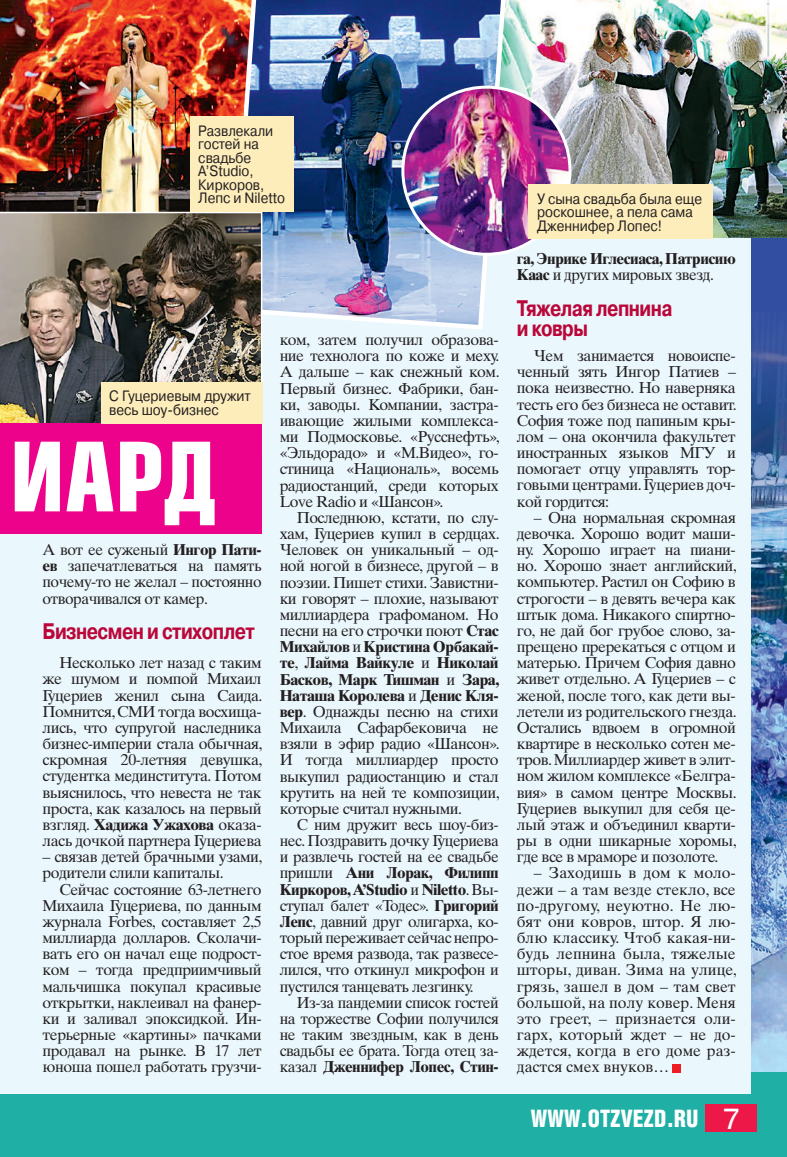
<style>
.page{position:relative;width:787px;height:1157px;background:#fff}
.page>*{position:absolute;margin:0;border:0;box-sizing:border-box;transform-origin:0 0}
.t1{font:700 93px "Europe Cond";color:#fff}
.t2{font:900 24.15px "Helios Cond";color:#fff;scale:.92 1}
.t3{font:700 22.5px/19.5px "Pragmatica";letter-spacing:-.03em;color:#ba0639;scale:.81 1}
.t4{font:15.75px/16.2px "Times Ten LTCYR";letter-spacing:-.03em;color:#231f20;text-align:justify}
.t5{font:700 15.75px/16.2px "Times Ten LTCYR";letter-spacing:-.03em;color:#231f20}
.t6{font:15px/13.5px "Pragmatica";color:#231f20;scale:.9 1}
.s1{font-weight:700}
.s2{font-weight:400}
.s3{font-family:"Helios Ext";font-weight:400;font-size:28.65px}
</style>
<div class="page">
<div style="left:0;top:1071px;width:787px;height:86px;background:#1fafa4"></div>
<div style="left:705px;top:1104px;width:52px;height:28px;background:#ed1748"></div>
<img style="left:750px;top:313px;width:37px;height:758px">
<div style="left:0;top:33px;width:750px;height:1060px;background:#eaf7fd"></div>
<div style="left:672px;top:1063px;width:9px;height:9px;background:#ee1d23"></div>
<img style="left:0;top:0;width:227px;height:212px">
<img style="left:510px;top:0;width:277px;height:237px">
<img style="left:227px;top:0;width:283px;height:330px">
<img style="left:403px;top:87px;width:167px;height:167px;border-radius:84px">
<div style="left:528px;top:184px;width:185px;height:55px;background:#fdedbb"></div>
<img style="left:0;top:212px;width:262px;height:211px">
<div style="left:190px;top:117px;width:103px;height:95px;background:#fdedbb"></div>
<div style="left:0;top:423px;width:262px;height:111px;background:#ed028c"></div>
<div style="left:101px;top:382px;width:161px;height:41px;background:#fdedbb"></div>
<p class="t6" style="left:198px;top:124px;width:98px">Развлекали гостей на свадьбе<br>A’Studio,<br>Киркоров,<br>Лепс и Niletto</p>
<p class="t6" style="left:109px;top:390px;width:159px">С Гуцериевым дружит весь шоу-бизнес</p>
<h1 class="t1" style="left:10px;top:415px;width:207px">иард</h1>
<p class="t4" style="left:43px;top:541px;width:221px">А вот ее суженый <span class="s1">Ингор Пати&shy;ев</span> запечатлеваться на память почему-то не желал – постоянно отворачивался от камер.</p>
<h3 class="t3" style="left:43px;top:621px;width:264px">Бизнесмен и стихоплет</h3>
<p class="t4" style="left:43px;top:654px;width:221px;text-indent:17px">Несколько лет назад с таким же шумом и помпой Михаил Гуцериев женил сына Саида.<br>Помнится, СМИ тогда восхища&shy;лись, что супругой наследника бизнес-империи стала обычная, скромная 20-летняя девушка, студентка мединститута. Потом выяснилось, что невеста не так проста, как казалось на первый взгляд. <span class="s1">Хадижа Ужахова</span> оказа&shy;лась дочкой партнера Гуцериева</p>
<p class="t4" style="left:43px;top:848px;width:221px">– связав детей брачными узами, родители слили капиталы.</p>
<p class="t4" style="left:43px;top:881px;width:221px;text-indent:17px">Сейчас состояние 63-летнего Михаила Гуцериева, по данным журнала Forbes, составляет 2,5 миллиарда долларов. Сколачи&shy;вать его он начал еще подрост&shy;ком – тогда предприимчивый мальчишка покупал красивые открытки, наклеивал на фанер&shy;ки и заливал эпоксидкой. Ин&shy;терьерные «картины» пачками продавал на рынке. В 17 лет юноша пошел работать грузчи-</p>
<p class="t4" style="left:280px;top:331px;width:221px">ком, затем получил образова&shy;ние технолога по коже и меху.<br>А дальше – как снежный ком.<br>Первый бизнес. Фабрики, бан&shy;ки, заводы. Компании, застра&shy;ивающие жилыми комплекса&shy;ми Подмосковье. «Русснефть», «Эльдорадо» и «М.Видео», го&shy;стиница «Националь», восемь радиостанций, среди которых Love Radio и «Шансон».</p>
<p class="t4" style="left:280px;top:509px;width:221px;text-indent:17px">Последнюю, кстати, по слу&shy;хам, Гуцериев купил в сердцах.<br>Человек он уникальный – од&shy;ной ногой в бизнесе, другой – в поэзии. Пишет стихи. Завистни&shy;ки говорят – плохие, называют миллиардера графоманом. Но песни на его строчки поют <span class="s1">Стас Михайлов</span> и <span class="s1">Кристина Орбакай&shy;те</span>, <span class="s1">Лайма Вайкуле</span> и <span class="s1">Николай Басков, Марк Тишман</span> и <span class="s1">Зара, Наташа Королева</span> и <span class="s1">Денис Кля&shy;вер</span>. Однажды песню на стихи Михаила Сафарбековича не взяли в эфир радио «Шансон».<br>И тогда миллиардер просто выкупил радиостанцию и стал крутить на ней те композиции, которые считал нужными.</p>
<p class="t4" style="left:280px;top:816px;width:220px;text-indent:17px">С ним дружит весь шоу-биз&shy;нес. Поздравить дочку Гуцериева и развлечь гостей на ее свадьбе пришли <span class="s1">Ани Лорак, Филипп Киркоров, A’Studio</span> и <span class="s1">Niletto</span>. Вы&shy;ступал балет «Тодес». <span class="s1">Григорий Лепс</span>, давний друг олигарха, ко&shy;торый переживает сейчас непро&shy;стое время развода, так развесе&shy;лился, что откинул микрофон и пустился танцевать лезгинку.</p>
<p class="t4" style="left:280px;top:994px;width:220px;text-indent:17px">Из-за пандемии список гостей на торжестве Софии получился не таким звездным, как в день свадьбы ее брата. Тогда отец за&shy;казал <span class="s1">Дженнифер Лопес, Стин-</span></p>
<p class="t6" style="left:537px;top:192px;width:185px">У сына свадьба была еще роскошнее, а пела сама<br>Дженнифер Лопес!</p>
<p class="t5" style="left:517px;top:251px;width:220px">га, Энрике Иглесиаса, Патрисию<br>Каас <span class="s2">и других мировых звезд.</span></p>
<h3 class="t3" style="left:517px;top:298px;width:194px">Тяжелая лепнина и ковры</h3>
<p class="t4" style="left:517px;top:347px;width:221px;text-indent:17px">Чем занимается новоиспе&shy;ченный зять Ингор Патиев – пока неизвестно. Но наверняка тесть его без бизнеса не оставит.<br>София тоже под папиным кры&shy;лом – она окончила факультет иностранных языков МГУ и помогает отцу управлять тор&shy;говыми центрами. Гуцериев доч&shy;кой гордится:</p>
<p class="t4" style="left:517px;top:509px;width:221px;text-indent:17px">– Она нормальная скромная девочка. Хорошо водит маши&shy;ну. Хорошо играет на пиани&shy;но. Хорошо знает английский, компьютер. Растил он Софию в строгости – в девять вечера как штык дома. Никакого спиртно&shy;го, не дай бог грубое слово, за&shy;прещено пререкаться с отцом и матерью. Причем София давно живет отдельно. А Гуцериев – с женой, после того, как дети вы&shy;летели из родительского гнезда.<br>Остались вдвоем в огромной квартире в несколько сотен ме&shy;тров. Миллиардер живет в элит&shy;ном жилом комплексе «Белгра&shy;вия» в самом центре Москвы.<br>Гуцериев выкупил для себя це&shy;лый этаж и объединил кварти&shy;ры в одни шикарные хоромы, где все в мраморе и позолоте.</p>
<p class="t4" style="left:517px;top:865px;width:221px;text-indent:17px">– Заходишь в дом к моло&shy;дежи – а там везде стекло, все по-другому, неуютно. Не лю&shy;бят они ковров, штор. Я лю&shy;блю классику. Чтоб какая-ни&shy;будь лепнина была, тяжелые шторы, диван. Зима на улице, грязь, зашел в дом – там свет большой, на полу ковер. Меня это греет, – признается оли&shy;гарх, который ждет – не до&shy;ждется, когда в его доме раз&shy;дастся смех внуков…</p>
<h2 class="t2" style="left:530px;top:1104px;width:229px">WWW.OTZVEZD.RU <span class="s3">7</span></h2>
</div>
